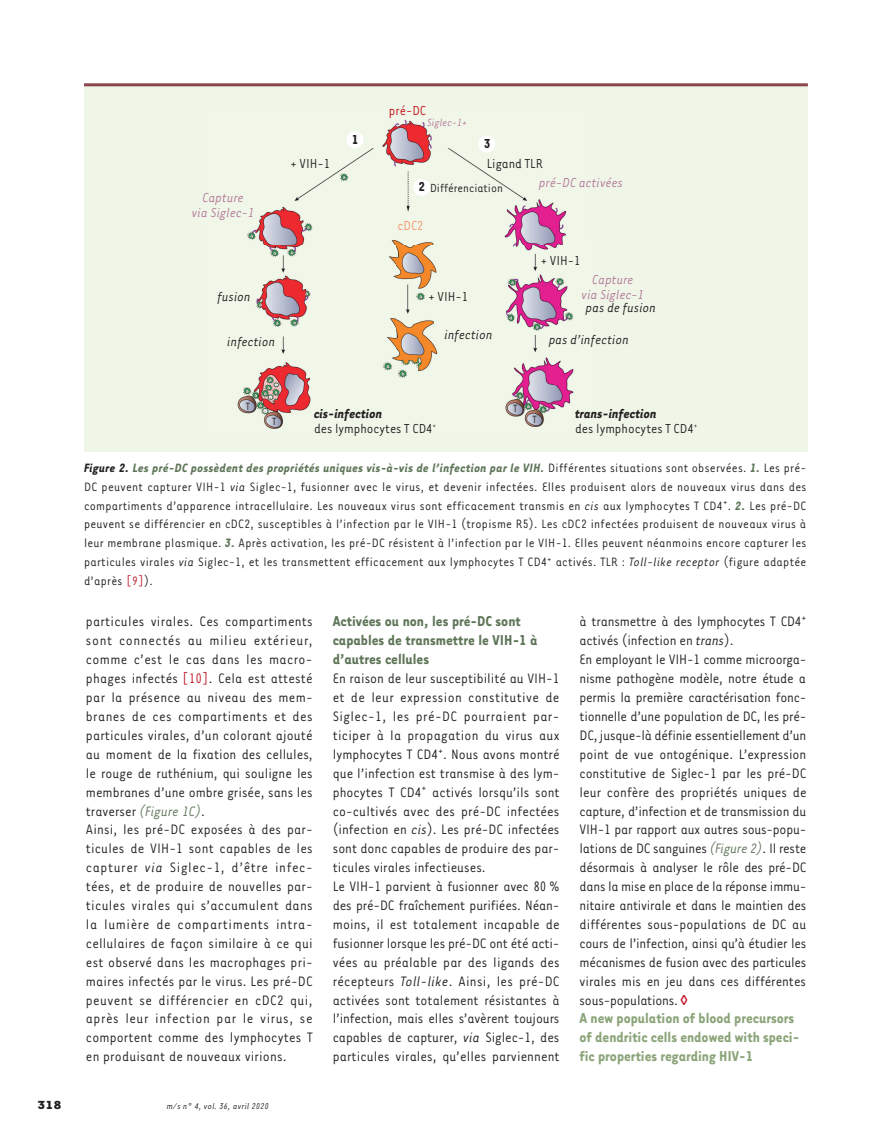
<style>
.page{position:relative;width:892px;height:1147px;background:#fff}
.page>*{position:absolute;margin:0;border:0;box-sizing:border-box;transform-origin:0 0}
.t1{font:700 16.5px/18.9px "Tarzana Narrow";color:#8ba479}
.t2{font:700 16.5px/18.9px "Tarzana Narrow";color:#5f7659}
.t3{font:15.75px/18.9px "Tarzana Narrow";color:#231f20}
.t4{font:15px/15px "Tarzana Narrow";color:#231f20}
.t5{font:italic 15px/15px "Tarzana Narrow";color:#b5799a;text-align:center}
.t6{font:italic 15px "Tarzana Narrow";color:#231f20}
.t7{font:15px "Tarzana Narrow";color:#c4121a}
.t8{font:15px "Tarzana Narrow";color:#f7966b}
.t9{font:700 15px "Tarzana Narrow";color:#231f20}
.t10{font:13.95px/18.9px "Tarzana Narrow";letter-spacing:.02em;color:#231f20;text-align:justify}
.t11{font:13.5px "Tarzana Narrow";color:#231f20}
.t12{font:700 13.5px "Tarzana Wide";color:#231f20}
.t13{font:italic 12px "Tarzana Narrow";color:#b5799a}
.t14{font:12px "Tarzana Narrow";color:#231f20}
.t15{font:italic 9.75px "Tarzana Narrow";letter-spacing:.025em;color:#231f20}
.s1{font-weight:700;font-style:italic}
.s2{font-weight:700;font-style:italic;color:#5f7659}
.s3{font-style:italic}
.s4{color:#bf182a}
.s5{font-style:italic;color:#5f7659}
</style>
<div class="page">
<div style="left:84px;top:83px;width:723px;height:369px;background:#eff6e8"></div>
<img style="left:237px;top:119px;width:337px;height:310px">
<div style="left:346px;top:131px;width:17px;height:17px;background:#fff;border-radius:50%"></div>
<div style="left:413px;top:179px;width:17px;height:17px;background:#fff;border-radius:50%"></div>
<div style="left:478px;top:136px;width:17px;height:17px;background:#fff;border-radius:50%"></div>
<hr style="left:84px;top:83px;width:723px;height:3px;background:#8d454f">
<p class="t9" style="left:352px;top:130px;width:8px">1</p>
<p class="t7" style="left:389px;top:102px;width:39px">pré-DC</p>
<p class="t13" style="left:427px;top:115px;width:42px">Siglec-1+</p>
<p class="t9" style="left:483px;top:134px;width:8px">3</p>
<p class="t5" style="left:192px;top:190px;width:64px">Capture<br>via Siglec-1</p>
<p class="t4" style="left:290px;top:155px;width:41px">+ VIH-1</p>
<p class="t4" style="left:486px;top:155px;width:57px">Ligand TLR</p>
<p class="t11" style="left:430px;top:180px;width:74px">Différenciation</p>
<p class="t5" style="left:539px;top:175px;width:85px">pré-DC activées</p>
<p class="t9" style="left:418px;top:178px;width:8px">2</p>
<p class="t8" style="left:397px;top:217px;width:28px">cDC2</p>
<p class="t4" style="left:540px;top:252px;width:41px">+ VIH-1</p>
<p class="t5" style="left:592px;top:271px;width:43px">Capture</p>
<p class="t6" style="left:217px;top:287px;width:35px">fusion</p>
<p class="t5" style="left:581px;top:286px;width:64px">via Siglec-1</p>
<p class="t6" style="left:585px;top:298px;width:72px">pas de fusion</p>
<p class="t6" style="left:227px;top:332px;width:50px">infection</p>
<p class="t4" style="left:428px;top:288px;width:41px">+ VIH-1</p>
<p class="t6" style="left:444px;top:326px;width:50px">infection</p>
<p class="t6" style="left:549px;top:331px;width:81px">pas d’infection</p>
<p class="t14" style="left:246px;top:399px;width:6px">T</p>
<p class="t14" style="left:272px;top:414px;width:6px">T</p>
<p class="t14" style="left:513px;top:401px;width:6px">T</p>
<p class="t4" style="left:314px;top:405px;width:124px"><span class="s1">cis-infection<br></span>des lymphocytes T CD4<sup>+</sup></p>
<p class="t4" style="left:575px;top:405px;width:124px"><span class="s1">trans-infection<br></span>des lymphocytes T CD4<sup>+</sup></p>
<p class="t14" style="left:532px;top:412px;width:6px">T</p>
<p class="t10" style="left:84px;top:457px;width:723px"><span class="s1">Figure 2.</span> <span class="s2">Les pré-DC possèdent des propriétés uniques vis-à-vis de l’infection par le VIH.</span> Différentes situations sont observées. <span class="s2">1.</span> Les pré-DC peuvent capturer VIH-1 <span class="s3">via</span> Siglec-1, fusionner avec le virus, et devenir infectées. Elles produisent alors de nouveaux virus dans des compartiments d’apparence intracellulaire. Les nouveaux virus sont efficacement transmis en <span class="s3">cis</span> aux lymphocytes T CD4<sup>+</sup>. <span class="s2">2.</span> Les pré-DC peuvent se différencier en cDC2, susceptibles à l’infection par le VIH-1 (tropisme R5). Les cDC2 infectées produisent de nouveaux virus à leur membrane plasmique. <span class="s2">3.</span> Après activation, les pré-DC résistent à l’infection par le VIH-1. Elles peuvent néanmoins encore capturer les particules virales <span class="s3">via</span> Siglec-1, et les transmettent efficacement aux lymphocytes T CD4<sup>+</sup> activés. TLR : <span class="s3">Toll-like receptor</span> (figure adaptée d’après <span class="s4">[9]</span>).</p>
<p class="t3" style="left:86px;top:611px;width:228px">particules virales. Ces compartiments sont connectés au milieu extérieur, comme c’est le cas dans les macro&shy;phages infectés <span class="s4">[10]</span>. Cela est attesté par la présence au niveau des mem&shy;branes de ces compartiments et des particules virales, d’un colorant ajouté au moment de la fixation des cellules, le rouge de ruthénium, qui souligne les membranes d’une ombre grisée, sans les traverser <span class="s5">(Figure 1C)</span>.<br>Ainsi, les pré-DC exposées à des par&shy;ticules de VIH-1 sont capables de les capturer <span class="s3">via</span> Siglec-1, d’être infec&shy;tées, et de produire de nouvelles par&shy;ticules virales qui s’accumulent dans la lumière de compartiments intra&shy;cellulaires de façon similaire à ce qui est observé dans les macrophages pri&shy;maires infectés par le virus. Les pré-DC peuvent se différencier en cDC2 qui, après leur infection par le virus, se comportent comme des lymphocytes T en produisant de nouveaux virions.</p>
<p class="t12" style="left:37px;top:1096px;width:26px">318</p>
<p class="t15" style="left:167px;top:1099px;width:104px">m/s n° 4, vol. 36, avril 2020</p>
<p class="t2" style="left:332px;top:611px;width:206px">Activées ou non, les pré-DC sont capables de transmettre le VIH-1 à d’autres cellules</p>
<p class="t3" style="left:332px;top:668px;width:228px">En raison de leur susceptibilité au VIH-1 et de leur expression constitutive de Siglec-1, les pré-DC pourraient par&shy;ticiper à la propagation du virus aux lymphocytes T CD4<sup>+</sup>. Nous avons montré que l’infection est transmise à des lym&shy;phocytes T CD4<sup>+</sup> activés lorsqu’ils sont co-cultivés avec des pré-DC infectées (infection en <span class="s3">cis</span>). Les pré-DC infectées sont donc capables de produire des par&shy;ticules virales infectieuses.<br>Le VIH-1 parvient à fusionner avec 80 % des pré-DC fraîchement purifiées. Néan&shy;moins, il est totalement incapable de fusionner lorsque les pré-DC ont été acti&shy;vées au préalable par des ligands des récepteurs <span class="s3">Toll-like</span>. Ainsi, les pré-DC activées sont totalement résistantes à l’infection, mais elles s’avèrent toujours capables de capturer, <span class="s3">via</span> Siglec-1, des particules virales, qu’elles parviennent</p>
<p class="t3" style="left:579px;top:611px;width:228px">à transmettre à des lymphocytes T CD4<sup>+ </sup>activés (infection en <span class="s3">trans</span>).<br>En employant le VIH-1 comme microorga&shy;nisme pathogène modèle, notre étude a permis la première caractérisation fonc&shy;tionnelle d’une population de DC, les pré-DC, jusque-là définie essentiellement d’un point de vue ontogénique. L’expression constitutive de Siglec-1 par les pré-DC leur confère des propriétés uniques de capture, d’infection et de transmission du VIH-1 par rapport aux autres sous-popu&shy;lations de DC sanguines <span class="s5">(Figure 2)</span>. Il reste désormais à analyser le rôle des pré-DC dans la mise en place de la réponse immu&shy;nitaire antivirale et dans le maintien des différentes sous-populations de DC au cours de l’infection, ainsi qu’à étudier les mécanismes de fusion avec des particules virales mis en jeu dans ces différentes sous-populations.</p>
<p class="t1" style="left:579px;top:1008px;width:221px">A new population of blood precursors of dendritic cells endowed with speci&shy;fic properties regarding HIV-1</p>
</div>
